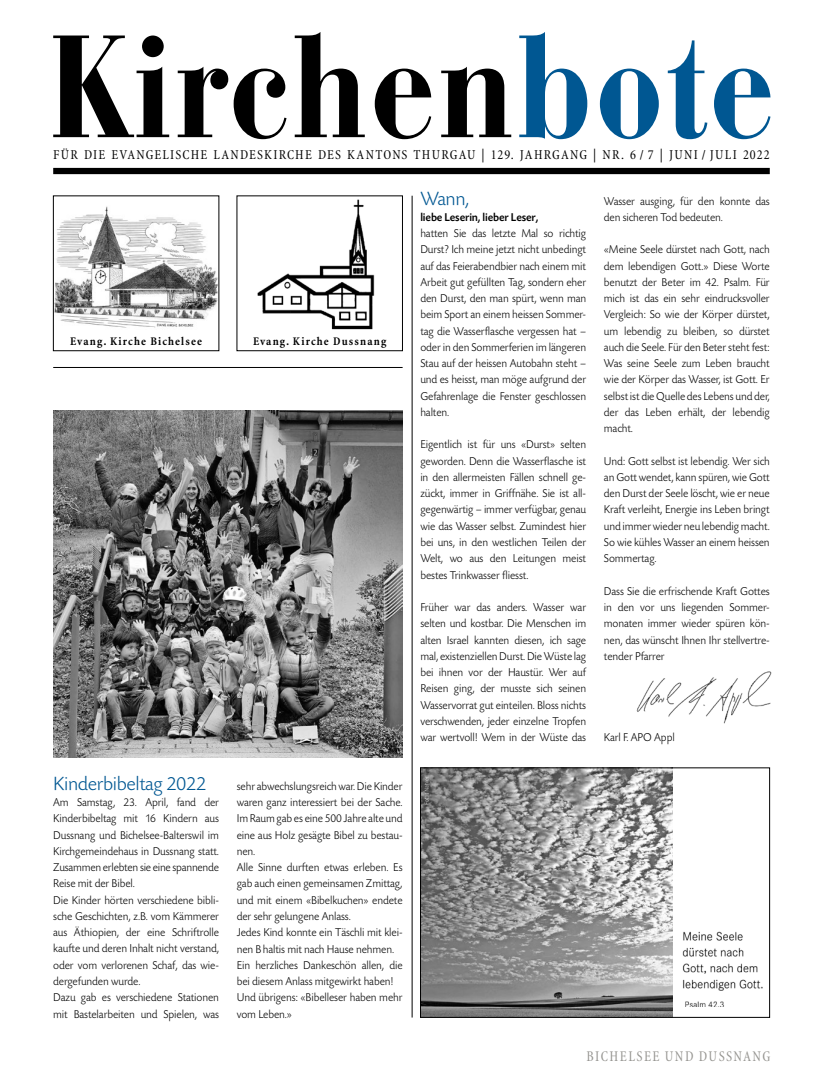
<style>
.page{position:relative;width:823px;height:1092px;background:#fff}
.page>*{position:absolute;margin:0;border:0;box-sizing:border-box;transform-origin:0 0}
.t1{font:300 20px "Today SBOP";letter-spacing:-.02em;color:#005792}
.t2{font:condensed 15px "Minion";letter-spacing:.1em;color:#959490;scale:.95 1}
.t3{font:condensed 13.75px "Minion";letter-spacing:.085em;color:#000}
.t4{font:300 11.88px/16.2px "Today SBOP";letter-spacing:-.01em;color:#000;text-align:justify;scale:.95 1}
.t5{font:500 11.88px "Today SBOP";letter-spacing:-.01em;color:#000;scale:.95 1}
.t6{font:700 condensed 11.75px "Minion";letter-spacing:.095em;color:#000}
</style>
<div class="page">
<img style="left:636px;top:671px;width:136px;height:53px">
<svg style="left:53px;top:35px;width:116px;height:102px"></svg>
<svg style="left:178px;top:67px;width:108px;height:72px"></svg>
<svg style="left:294px;top:32px;width:70px;height:105px"></svg>
<svg style="left:374px;top:69px;width:57px;height:70px"></svg>
<svg style="left:441px;top:67px;width:70px;height:70px"></svg>
<svg style="left:519px;top:32px;width:68px;height:107px"></svg>
<svg style="left:599px;top:69px;width:59px;height:70px"></svg>
<svg style="left:667px;top:40px;width:40px;height:99px"></svg>
<svg style="left:714px;top:69px;width:56px;height:70px"></svg>
<div style="left:53px;top:168px;width:716px;height:6px;background:#000"></div>
<img style="left:55px;top:206px;width:162px;height:122px">
<div style="left:53px;top:196px;width:166px;height:155px;border:1px solid #000"></div>
<img style="left:257px;top:199px;width:118px;height:131px">
<hr style="left:53px;top:367px;width:349px;height:1px;background:#000">
<img style="left:422px;top:769px;width:250px;height:246px">
<img style="left:53px;top:410px;width:349px;height:347px">
<hr style="left:411px;top:196px;width:1px;height:821px;background:#000">
<img style="left:682px;top:931px;width:81px;height:75px">
<div style="left:420px;top:767px;width:349px;height:250px;border:1px solid #000"></div>
<p class="t3" style="left:53px;top:148px;width:717px">FÜR DIE EVANGELISCHE LANDESKIRCHE DES KANTONS THURGAU | 129. JAHRGANG | NR. 6 / 7 | JUNI / JULI 2022</p>
<p class="t6" style="left:70px;top:335px;width:133px">Evang. Kirche Bichelsee</p>
<p class="t6" style="left:253px;top:334px;width:135px">Evang. Kirche Dussnang</p>
<h1 class="t1" style="left:53px;top:772px;width:154px">Kinderbibeltag 2022</h1>
<p class="t4" style="left:53px;top:794px;width:176px;text-align:left">Am Samstag, 23. April, fand der Kinderbibeltag mit 16 Kindern aus Dussnang und Bichelsee-Balterswil im Kirchgemeindehaus in Dussnang statt.<br>Zusammen erlebten sie eine spannende Reise mit der Bibel.<br>Die Kinder hörten verschiedene bibli&shy;sche Geschichten, z.B. vom Kämmerer aus Äthiopien, der eine Schriftrolle kaufte und deren Inhalt nicht verstand, oder vom verlorenen Schaf, das wie&shy;dergefunden wurde.<br>Dazu gab es verschiedene Stationen mit Bastelarbeiten und Spielen, was</p>
<p class="t4" style="left:237px;top:778px;width:176px;text-align:left">sehr abwechslungsreich war. Die Kinder waren ganz interessiert bei der Sache.<br>Im Raum gab es eine 500 Jahre alte und eine aus Holz gesägte Bibel zu bestau&shy;nen.<br>Alle Sinne durften etwas erleben. Es gab auch einen gemeinsamen Zmittag, und mit einem «Bibelkuchen» endete der sehr gelungene Anlass.<br>Jedes Kind konnte ein Täschli mit klei&shy;nen Bhaltis mit nach Hause nehmen.<br>Ein herzliches Dankeschön allen, die bei diesem Anlass mitgewirkt haben!<br>Und übrigens: «Bibelleser haben mehr vom Leben.»</p>
<h1 class="t1" style="left:420px;top:187px;width:51px">Wann,</h1>
<p class="t5" style="left:420px;top:211px;width:126px">liebe Leserin, lieber Leser,</p>
<p class="t4" style="left:420px;top:225px;width:176px">hatten Sie das letzte Mal so richtig Durst? Ich meine jetzt nicht unbedingt auf das Feierabendbier nach einem mit Arbeit gut gefüllten Tag, sondern eher den Durst, den man spürt, wenn man beim Sport an einem heissen Sommer&shy;tag die Wasserflasche vergessen hat – oder in den Sommerferien im längeren Stau auf der heissen Autobahn steht – und es heisst, man möge aufgrund der Gefahrenlage die Fenster geschlossen halten.</p>
<p class="t4" style="left:420px;top:437px;width:176px">Eigentlich ist für uns «Durst» selten geworden. Denn die Wasserflasche ist in den allermeisten Fällen schnell ge&shy;zückt, immer in Griffnähe. Sie ist all&shy;gegenwärtig – immer verfügbar, genau wie das Wasser selbst. Zumindest hier bei uns, in den westlichen Teilen der Welt, wo aus den Leitungen meist bestes Trinkwasser fliesst.</p>
<p class="t4" style="left:420px;top:599px;width:176px">Früher war das anders. Wasser war selten und kostbar. Die Menschen im alten Israel kannten diesen, ich sage mal, existenziellen Durst. Die Wüste lag bei ihnen vor der Haustür. Wer auf Reisen ging, der musste sich seinen Wasservorrat gut einteilen. Bloss nichts verschwenden, jeder einzelne Tropfen war wertvoll! Wem in der Wüste das</p>
<p class="t4" style="left:603px;top:193px;width:176px">Wasser ausging, für den konnte das den sicheren Tod bedeuten.</p>
<p class="t4" style="left:603px;top:242px;width:176px">«Meine Seele dürstet nach Gott, nach dem lebendigen Gott.» Diese Worte benutzt der Beter im 42. Psalm. Für mich ist das ein sehr eindrucksvoller Vergleich: So wie der Körper dürstet, um lebendig zu bleiben, so dürstet auch die Seele. Für den Beter steht fest:<br>Was seine Seele zum Leben braucht wie der Körper das Wasser, ist Gott. Er selbst ist die Quelle des Lebens und der, der das Leben erhält, der lebendig macht.</p>
<p class="t4" style="left:603px;top:453px;width:176px">Und: Gott selbst ist lebendig. Wer sich an Gott wendet, kann spüren, wie Gott den Durst der Seele löscht, wie er neue Kraft verleiht, Energie ins Leben bringt und immer wieder neu lebendig macht.<br>So wie kühles Wasser an einem heissen Sommertag.</p>
<p class="t4" style="left:603px;top:583px;width:176px">Dass Sie die erfrischende Kraft Gottes in den vor uns liegenden Sommer&shy;monaten immer wieder spüren kön&shy;nen, das wünscht Ihnen Ihr stellvertre&shy;tender Pfarrer</p>
<p class="t4" style="left:603px;top:729px;width:76px">Karl F. APO Appl</p>
<p class="t2" style="left:586px;top:1048px;width:195px">BICHELSEE UND DUSSNANG</p>
</div>
